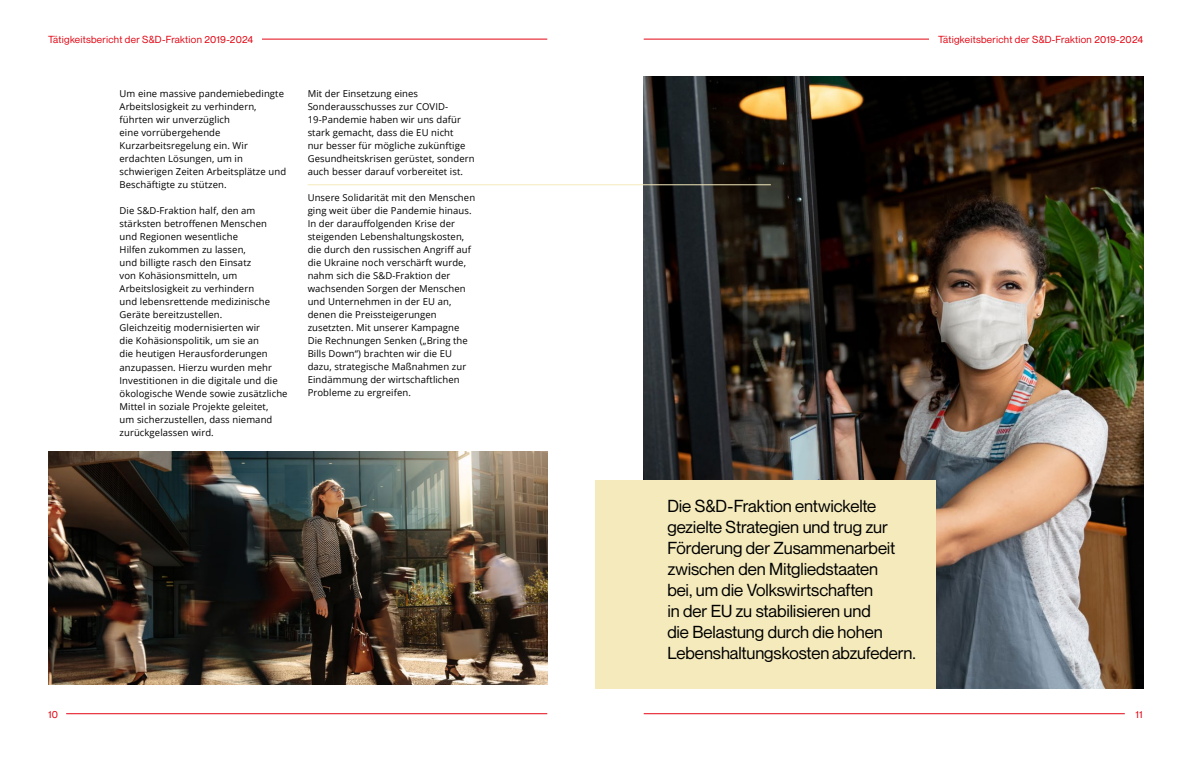
<style>
.page{position:relative;width:1191px;height:766px;background:#fff}
.page>*{position:absolute;margin:0;border:0;box-sizing:border-box;transform-origin:0 0}
.t1{font:17px/21px "Neue Montreal";letter-spacing:-.005em;color:#000}
.t2{font:10px "Neue Montreal";letter-spacing:.025em;color:#e30613}
.t3{font:9.5px/13px "Open Sans";letter-spacing:.01em;color:#000}
</style>
<div class="page">
<hr style="left:66px;top:713px;width:481px;height:1px;background:#e30613">
<hr style="left:643px;top:713px;width:481px;height:1px;background:#e30613">
<hr style="left:262px;top:39px;width:285px;height:1px;background:#e30613">
<hr style="left:643px;top:39px;width:286px;height:1px;background:#e30613">
<img style="left:643px;top:77px;width:500px;height:611px">
<div style="left:595px;top:480px;width:341px;height:208px;background:#f4eabc"></div>
<hr style="left:308px;top:184px;width:463px;height:1px;background:#f4eabc">
<img style="left:48px;top:451px;width:499px;height:233px">
<p class="t2" style="left:48px;top:33px;width:207px">Tätigkeitsbericht der S&amp;D-Fraktion 2019-2024</p>
<p class="t2" style="left:938px;top:33px;width:207px">Tätigkeitsbericht der S&amp;D-Fraktion 2019-2024</p>
<p class="t3" style="left:120px;top:87px;width:168px">Um eine massive pandemiebedingte<br>Arbeitslosigkeit zu verhindern, führten wir unverzüglich<br>eine vorrübergehende<br>Kurzarbeitsregelung ein. Wir erdachten Lösungen, um in schwierigen Zeiten Arbeitsplätze und<br>Beschäftigte zu stützen.</p>
<p class="t3" style="left:120px;top:204px;width:169px">Die S&amp;D-Fraktion half, den am stärksten betroffenen Menschen<br>und Regionen wesentliche<br>Hilfen zukommen zu lassen,<br>und billigte rasch den Einsatz<br>von Kohäsionsmitteln, um<br>Arbeitslosigkeit zu verhindern<br>und lebensrettende medizinische<br>Geräte bereitzustellen.<br>Gleichzeitig modernisierten wir<br>die Kohäsionspolitik, um sie an<br>die heutigen Herausforderungen anzupassen. Hierzu wurden mehr<br>Investitionen in die digitale und die ökologische Wende sowie zusätzliche<br>Mittel in soziale Projekte geleitet,<br>um sicherzustellen, dass niemand zurückgelassen wird.</p>
<p class="t3" style="left:308px;top:87px;width:168px">Mit der Einsetzung eines<br>Sonderausschusses zur COVID-<br>19-Pandemie haben wir uns dafür stark gemacht, dass die EU nicht<br>nur besser für mögliche zukünftige<br>Gesundheitskrisen gerüstet, sondern auch besser darauf vorbereitet ist.</p>
<p class="t3" style="left:308px;top:191px;width:169px">Unsere Solidarität mit den Menschen ging weit über die Pandemie hinaus.<br>In der darauffolgenden Krise der steigenden Lebenshaltungskosten, die durch den russischen Angriff auf die Ukraine noch verschärft wurde, nahm sich die S&amp;D-Fraktion der wachsenden Sorgen der Menschen und Unternehmen in der EU an, denen die Preissteigerungen zusetzten. Mit unserer Kampagne<br>Die Rechnungen Senken („Bring the<br>Bills Down“) brachten wir die EU dazu, strategische Maßnahmen zur<br>Eindämmung der wirtschaftlichen<br>Probleme zu ergreifen.</p>
<p class="t1" style="left:667px;top:495px;width:250px">Die S&amp;D-Fraktion entwickelte gezielte Strategien und trug zur<br>Förderung der Zusammenarbeit zwischen den Mitgliedstaaten<br>bei, um die Volkswirtschaften<br>in der EU zu stabilisieren und<br>die Belastung durch die hohen<br>Lebenshaltungskosten abzufedern.</p>
<p class="t2" style="left:48px;top:708px;width:11px">10</p>
<p class="t2" style="left:1135px;top:708px;width:9px">11</p>
</div>
